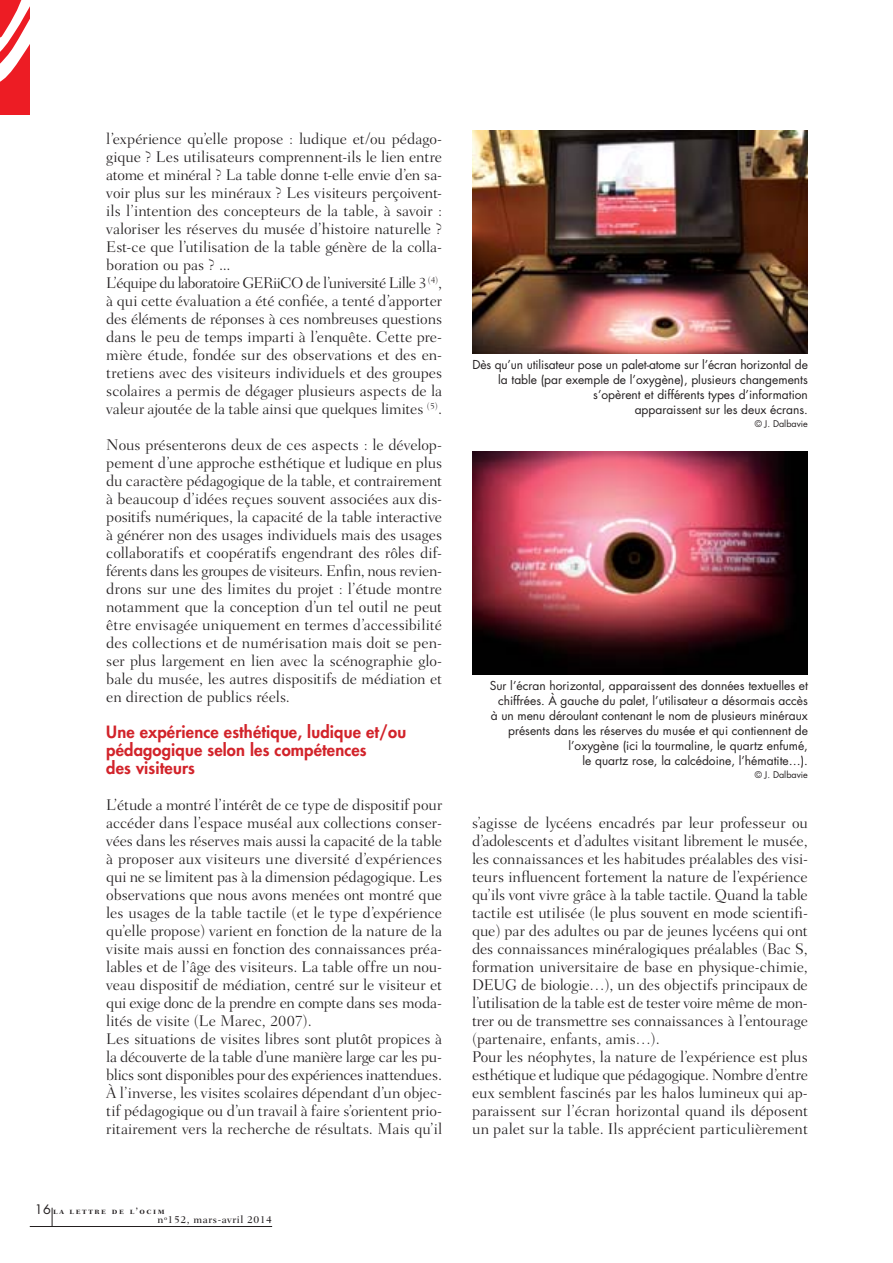
<style>
.page{position:relative;width:893px;height:1263px;background:#fff}
.page>*{position:absolute;margin:0;border:0;box-sizing:border-box;transform-origin:0 0}
.t1{font:800 16.5px/18px "Futura";letter-spacing:.01em;color:#d2232a}
.t2{font:300 15.75px/18px "Fairfield LH";letter-spacing:-.01em;color:#231f20}
.t3{font:12.75px "Futura";color:#231f20}
.t4{font:12px/15px "Futura";color:#231f20;text-align:right}
.t5{font:500 10.5px "Fairfield LH";letter-spacing:.05em;color:#231f20}
.t6{font:9px "Futura";color:#231f20}
.t7{font:9px "Fairfield LH Bold SC";letter-spacing:.17em;color:#231f20}
</style>
<div class="page">
<hr style="left:30px;top:1226px;width:242px;height:1px;background:#231f20">
<svg style="left:52px;top:1208px;width:1px;height:18px"></svg>
<svg style="left:1px;top:0;width:29px;height:115px"></svg>
<img style="left:472px;top:131px;width:336px;height:223px">
<img style="left:472px;top:451px;width:336px;height:223px">
<p class="t2" style="left:106px;top:131px;width:337px">l’expérience qu’elle propose : ludique et/ou pédago&shy;gique ? Les utilisateurs comprennent-ils le lien entre atome et minéral ? La table donne t-elle envie d’en sa&shy;voir plus sur les minéraux ? Les visiteurs perçoivent&shy;ils l’intention des concepteurs de la table, à savoir : valoriser les réserves du musée d’histoire naturelle ?<br>Est-ce que l’utilisation de la table génère de la colla&shy;boration ou pas ? ...<br>L’équipe du laboratoire GERiiCO de l’université Lille 3 <sup>(4)</sup>, à qui cette évaluation a été confiée, a tenté d’apporter des éléments de réponses à ces nombreuses questions dans le peu de temps imparti à l’enquête. Cette pre&shy;mière étude, fondée sur des observations et des en&shy;tretiens avec des visiteurs individuels et des groupes scolaires a permis de dégager plusieurs aspects de la valeur ajoutée de la table ainsi que quelques limites <sup>(5)</sup>.</p>
<p class="t2" style="left:106px;top:437px;width:337px;text-align:justify">Nous présenterons deux de ces aspects : le dévelop&shy;pement d’une approche esthétique et ludique en plus du caractère pédagogique de la table, et contrairement à beaucoup d’idées reçues souvent associées aux dis&shy;positifs numériques, la capacité de la table interactive à générer non des usages individuels mais des usages collaboratifs et coopératifs engendrant des rôles dif&shy;férents dans les groupes de visiteurs. Enfin, nous revien&shy;drons sur une des limites du projet : l’étude montre notamment que la conception d’un tel outil ne peut être envisagée uniquement en termes d’accessibilité des collections et de numérisation mais doit se pen&shy;ser plus largement en lien avec la scénographie glo&shy;bale du musée, les autres dispositifs de médiation et en direction de publics réels.</p>
<p class="t1" style="left:106px;top:724px;width:301px">Une expérience esthétique, ludique et/ou pédagogique selon les compétences<br>des visiteurs</p>
<p class="t2" style="left:106px;top:797px;width:337px">L’étude a montré l’intérêt de ce type de dispositif pour accéder dans l’espace muséal aux collections conser&shy;vées dans les réserves mais aussi la capacité de la table à proposer aux visiteurs une diversité d’expériences qui ne se limitent pas à la dimension pédagogique. Les observations que nous avons menées ont montré que les usages de la table tactile (et le type d’expérience qu’elle propose) varient en fonction de la nature de la visite mais aussi en fonction des connaissances préa&shy;lables et de l’âge des visiteurs. La table offre un nou&shy;veau dispositif de médiation, centré sur le visiteur et qui exige donc de la prendre en compte dans ses moda&shy;lités de visite (Le Marec, 2007).<br>Les situations de visites libres sont plutôt propices à la découverte de la table d’une manière large car les pu&shy;blics sont disponibles pour des expériences inattendues.<br>À l’inverse, les visites scolaires dépendant d’un objec&shy;tif pédagogique ou d’un travail à faire s’orientent prio&shy;ritairement vers la recherche de résultats. Mais qu’il</p>
<p class="t3" style="left:35px;top:1204px;width:18px">16</p>
<p class="t7" style="left:53px;top:1206px;width:113px">la lettre de l’ocim</p>
<p class="t5" style="left:158px;top:1215px;width:116px">n<sup>o</sup>152, mars-avril 2014</p>
<p class="t4" style="left:472px;top:358px;width:337px">Dès qu’un utilisateur pose un palet-atome sur l’écran horizontal de la table (par exemple de l’oxygène), plusieurs changements s’opèrent et différents types d’information<br>apparaissent sur les deux écrans.</p>
<p class="t6" style="left:755px;top:420px;width:55px">© J. Dalbavie</p>
<p class="t4" style="left:490px;top:679px;width:320px">Sur l’écran horizontal, apparaissent des données textuelles et chiffrées. À gauche du palet, l’utilisateur a désormais accès à un menu déroulant contenant le nom de plusieurs minéraux présents dans les réserves du musée et qui contiennent de l’oxygène (ici la tourmaline, le quartz enfumé,<br>le quartz rose, la calcédoine, l’hématite…).</p>
<p class="t6" style="left:755px;top:771px;width:55px">© J. Dalbavie</p>
<p class="t2" style="left:472px;top:815px;width:338px">s’agisse de lycéens encadrés par leur professeur ou d’adolescents et d’adultes visitant librement le musée, les connaissances et les habitudes préalables des visi&shy;teurs influencent fortement la nature de l’expérience qu’ils vont vivre grâce à la table tactile. Quand la table tactile est utilisée (le plus souvent en mode scientifi&shy;que) par des adultes ou par de jeunes lycéens qui ont des connaissances minéralogiques préalables (Bac S, formation universitaire de base en physique-chimie, DEUG de biologie…), un des objectifs principaux de l’utilisation de la table est de tester voire même de mon&shy;trer ou de transmettre ses connaissances à l’entourage (partenaire, enfants, amis…).<br>Pour les néophytes, la nature de l’expérience est plus esthétique et ludique que pédagogique. Nombre d’entre eux semblent fascinés par les halos lumineux qui ap&shy;paraissent sur l’écran horizontal quand ils déposent un palet sur la table. Ils apprécient particulièrement</p>
</div>
